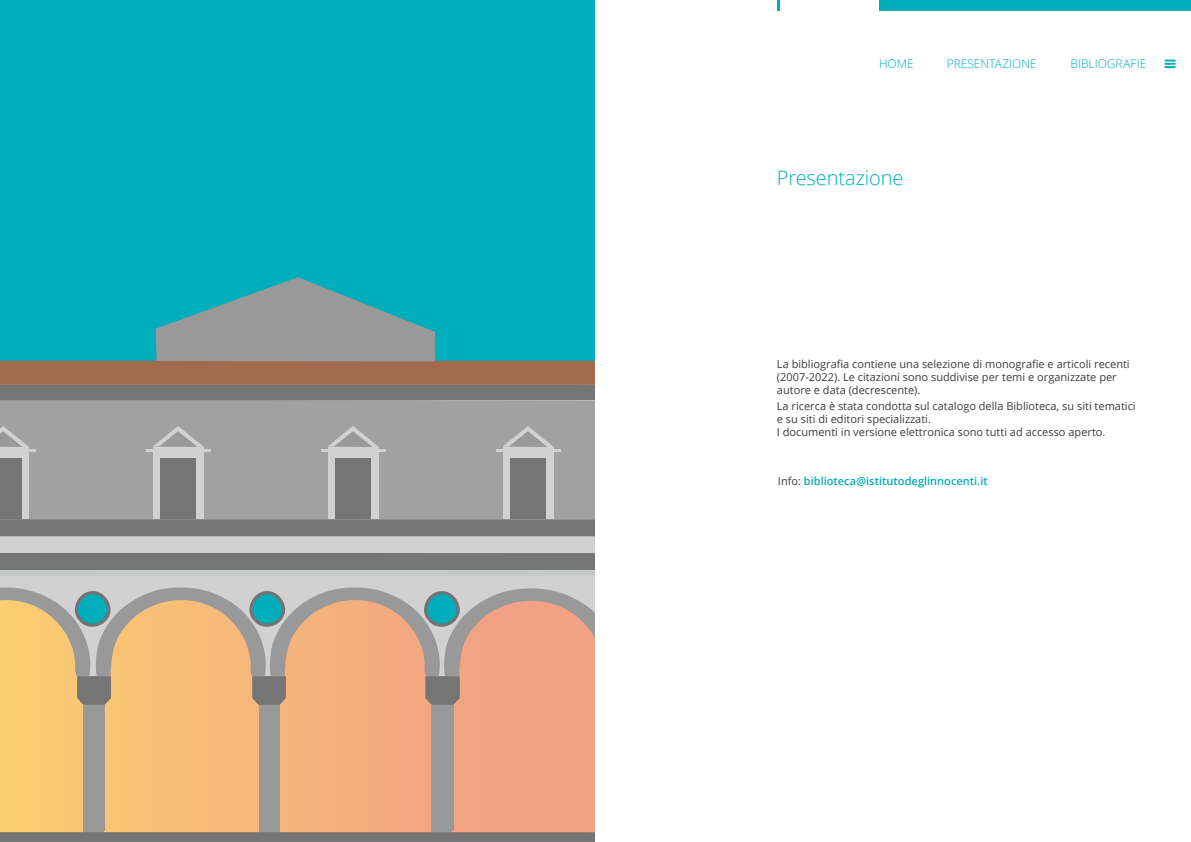
<style>
.page{position:relative;width:1191px;height:842px;background:#fff}
.page>*{position:absolute;margin:0;border:0;box-sizing:border-box;transform-origin:0 0}
.t1{font:300 20px "Open Sans";letter-spacing:-.005em;color:#00adba}
.t2{font:300 12px "Open Sans";letter-spacing:-.005em;color:#00adba}
.t3{font:11px/13px "Open Sans";color:#3c3c3b}
.t4{font:600 11px "Open Sans";color:#00adba}
.s1{font-weight:400;color:#3c3c3b}
</style>
<div class="page">
<svg style="left:1165px;top:60px;width:9px;height:8px"></svg>
<div style="left:879px;top:0;width:312px;height:11px;background:#00adba"></div>
<svg style="left:777px;top:0;width:3px;height:11px"></svg>
<div style="left:0;top:0;width:595px;height:381px;background:#00adba"></div>
<div style="left:0;top:570px;width:621px;height:6px;background:#c4c7c7"></div>
<div style="left:0;top:400px;width:595px;height:119px;background:#a1a1a1"></div>
<div style="left:0;top:705px;width:148px;height:127px;background:#fac973"></div>
<div style="left:84px;top:704px;width:21px;height:127px;background:#999"></div>
<div style="left:433px;top:704px;width:20px;height:127px;background:#999"></div>
<div style="left:83px;top:705px;width:21px;height:128px;background:#999"></div>
<div style="left:259px;top:705px;width:20px;height:128px;background:#999"></div>
<div style="left:431px;top:705px;width:21px;height:128px;background:#999"></div>
<div style="left:0;top:447px;width:28px;height:72px;background:#d1d1d1"></div>
<hr style="left:0;top:449px;width:36px;height:2px;background:#d1d1d1">
<div style="left:153px;top:447px;width:50px;height:72px;background:#d1d1d1"></div>
<hr style="left:146px;top:449px;width:65px;height:2px;background:#d1d1d1">
<div style="left:328px;top:447px;width:50px;height:72px;background:#d1d1d1"></div>
<hr style="left:321px;top:449px;width:64px;height:2px;background:#d1d1d1">
<svg style="left:0;top:519px;width:595px;height:51px;background:#939393"></svg>
<div style="left:503px;top:447px;width:50px;height:72px;background:#d1d1d1"></div>
<hr style="left:0;top:576px;width:621px;height:4px;background:#d1d1d1">
<hr style="left:496px;top:449px;width:64px;height:2px;background:#d1d1d1">
<svg style="left:0;top:580px;width:595px;height:125px;background:#d3b08f"></svg>
<svg style="left:0;top:832px;width:595px;height:10px;background:#777675"></svg>
<div style="left:0;top:459px;width:21px;height:60px;background:#757575"></div>
<div style="left:160px;top:459px;width:36px;height:60px;background:#757575"></div>
<div style="left:335px;top:459px;width:36px;height:60px;background:#757575"></div>
<div style="left:510px;top:459px;width:36px;height:60px;background:#757575"></div>
<svg style="left:0;top:277px;width:595px;height:123px"></svg>
<svg style="left:0;top:426px;width:29px;height:21px"></svg>
<svg style="left:152px;top:426px;width:52px;height:21px"></svg>
<svg style="left:502px;top:426px;width:52px;height:21px"></svg>
<svg style="left:327px;top:426px;width:52px;height:21px"></svg>
<div style="left:595px;top:0;width:67px;height:842px;background:#fff"></div>
<p class="t2" style="left:879px;top:55px;width:36px">HOME</p>
<p class="t2" style="left:947px;top:55px;width:91px">PRESENTAZIONE</p>
<p class="t2" style="left:1070px;top:55px;width:77px">BIBLIOGRAFIE</p>
<h1 class="t1" style="left:777px;top:164px;width:128px">Presentazione</h1>
<p class="t3" style="left:777px;top:358px;width:354px">La bibliografia contiene una selezione di monografie e articoli recenti (2007-2022). Le citazioni sono suddivise per temi e organizzate per autore e data (decrescente).</p>
<p class="t3" style="left:777px;top:399px;width:360px">La ricerca è stata condotta sul catalogo della Biblioteca, su siti tematici e su siti di editori specializzati.<br>I documenti in versione elettronica sono tutti ad accesso aperto.</p>
<p class="t4" style="left:778px;top:473px;width:211px"><span class="s1">Info:</span> biblioteca@istitutodeglinnocenti.it</p>
</div>
